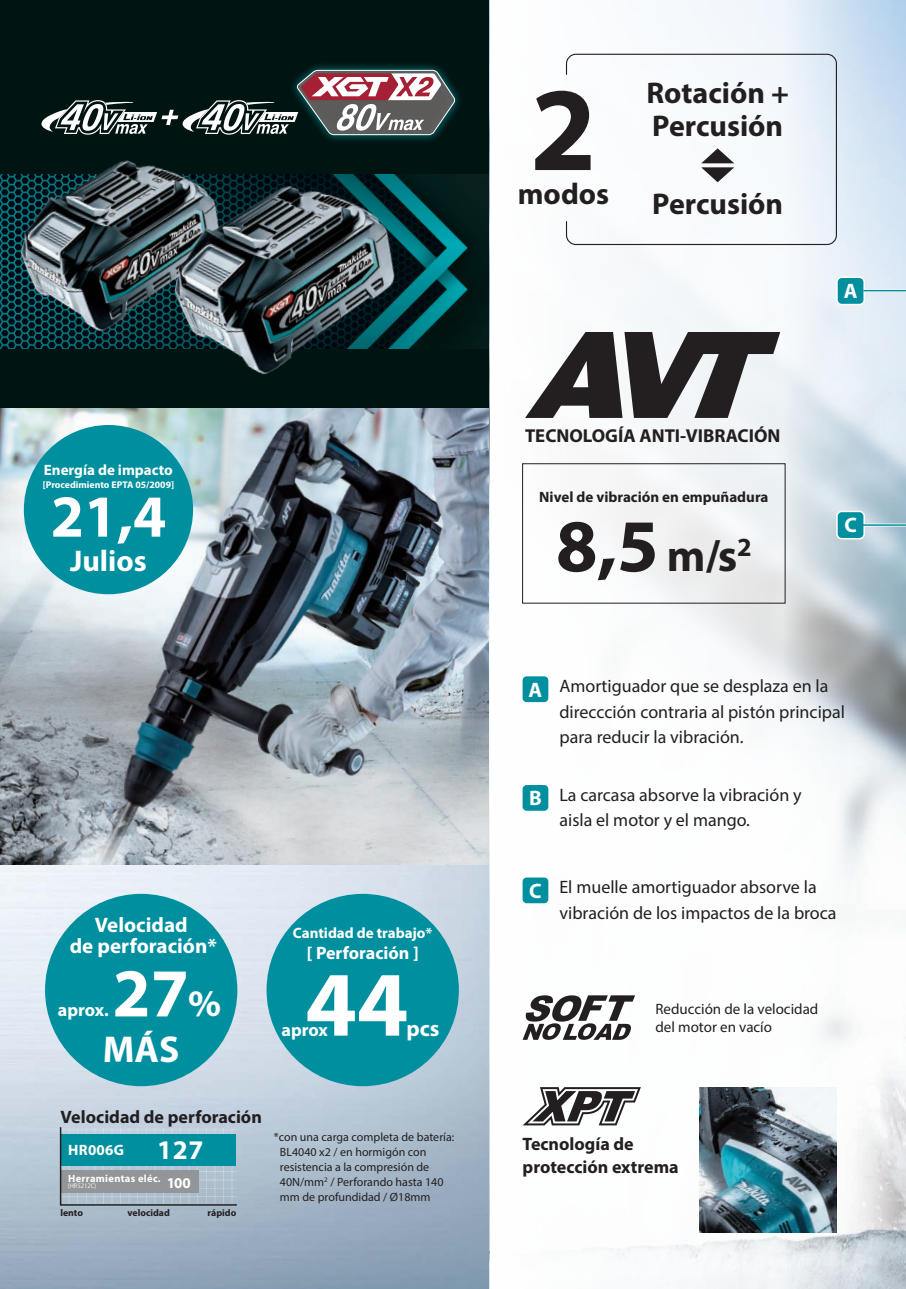
<style>
.page{position:relative;width:906px;height:1289px;background:#fff}
.page>*{position:absolute;margin:0;border:0;box-sizing:border-box;transform-origin:0 0}
.t1{font:700 120px "Myriad Pro";color:#231f20}
.t2{font:700 92.85px "Myriad Pro";color:#fff}
.t3{font:700 75px "Myriad Pro";color:#231f20}
.t4{font:700 69px "Myriad Pro";color:#fff}
.t5{font:700 60px "Myriad Pro";color:#fff}
.t6{font:700 37.5px "Myriad Pro";color:#fff}
.t7{font:700 30px/33px "Myriad Pro";color:#231f20}
.t8{font:700 30px "Myriad Pro";color:#fff}
.t9{font:700 22.2px "Myriad Pro";color:#fff}
.t10{font:700 21px/20.5px "Myriad Pro";color:#fff;text-align:center}
.t11{font:700 18.75px "Myriad Pro";color:#231f20}
.t12{font:18px/25.5px "Myriad Pro";color:#231f20}
.t13{font:700 18px/22.5px "Myriad Pro";color:#231f20}
.t14{font:700 18px "Myriad Pro";color:#fff}
.t15{font:700 15px "Myriad Pro";color:#fff}
.t16{font:15px/18px "Myriad Pro";color:#231f20}
.t17{font:700 15px "Myriad Pro";color:#231f20}
.t18{font:12px/15px "Myriad Pro";color:#231f20}
.t19{font:700 10.5px "Myriad Pro";letter-spacing:.03em;color:#fff}
.t20{font:700 9.75px "Myriad Pro";color:#fff}
.t21{font:700 9.75px "Myriad Pro";color:#231f20}
.t22{font:6px "Koz Go Pro";color:#fff}
.s1{font-size:37.5px}
.s2{font-size:27px}
.s3{font-size:45px}
</style>
<div class="page">
<img style="left:0;top:864px;width:488px;height:424px">
<div style="left:0;top:0;width:488px;height:472px;background:#001411"></div>
<img style="left:432px;top:174px;width:56px;height:173px">
<svg style="left:522px;top:0;width:384px;height:1288px"></svg>
<img style="left:0;top:408px;width:488px;height:456px">
<img style="left:307px;top:64px;width:153px;height:76px">
<svg style="left:67px;top:70px;width:389px;height:65px"></svg>
<img style="left:699px;top:1087px;width:137px;height:145px">
<img style="left:0;top:109px;width:258px;height:240px">
<img style="left:133px;top:132px;width:299px;height:299px">
<div style="left:836px;top:276px;width:29px;height:29px;border:3px solid #fff;border-radius:4px"></div>
<div style="left:836px;top:510px;width:29px;height:29px;border:3px solid #fff;border-radius:4px"></div>
<svg style="left:522px;top:995px;width:113px;height:44px"></svg>
<svg style="left:522px;top:1087px;width:119px;height:38px"></svg>
<svg style="left:59px;top:1125px;width:179px;height:81px;background:#64a1ad"></svg>
<div style="left:522px;top:877px;width:26px;height:26px;background:#008f9e;border-radius:4px"></div>
<div style="left:522px;top:676px;width:26px;height:26px;background:#008f9e;border-radius:4px"></div>
<div style="left:522px;top:785px;width:26px;height:25px;background:#008f9e;border-radius:4px"></div>
<svg style="left:859px;top:492px;width:47px;height:36px;background:#a7c4d1"></svg>
<svg style="left:860px;top:288px;width:46px;height:26px"></svg>
<div style="left:24px;top:425px;width:169px;height:169px;background:#008f9e;border-radius:50%"></div>
<div style="left:45px;top:893px;width:192px;height:193px;background:#008f9e;border-radius:50%"></div>
<div style="left:266px;top:893px;width:193px;height:193px;background:#008f9e;border-radius:50%"></div>
<svg style="left:701px;top:148px;width:33px;height:34px"></svg>
<div style="left:566px;top:54px;width:271px;height:191px;border:1px solid #231f20;border-radius:9px"></div>
<svg style="left:525px;top:332px;width:255px;height:86px"></svg>
<div style="left:522px;top:463px;width:263px;height:140px;border:1px solid #231f20"></div>
<div style="left:837px;top:512px;width:26px;height:26px;background:#008f9e;border-radius:4px"></div>
<div style="left:837px;top:278px;width:26px;height:26px;background:#008f9e;border-radius:4px"></div>
<p class="t15" style="left:44px;top:460px;width:131px">Energía de impacto</p>
<p class="t20" style="left:43px;top:479px;width:133px">[Procedimiento EPTA 05/2009]</p>
<h3 class="t5" style="left:51px;top:477px;width:117px">21,4</h3>
<h3 class="t8" style="left:70px;top:541px;width:78px">Julios</h3>
<p class="t10" style="left:70px;top:914px;width:149px">Velocidad<br>de perforación*</p>
<h3 class="t4" style="left:112px;top:948px;width:110px">27<span class="s1">%</span></h3>
<h3 class="t6" style="left:103px;top:1025px;width:78px">MÁS</h3>
<p class="t14" style="left:58px;top:998px;width:52px">aprox.</p>
<p class="t15" style="left:293px;top:923px;width:141px">Cantidad de trabajo*</p>
<p class="t14" style="left:307px;top:940px;width:113px">[ Perforación ]</p>
<h2 class="t2" style="left:305px;top:943px;width:105px">44</h2>
<p class="t9" style="left:406px;top:1014px;width:35px">pcs</p>
<p class="t14" style="left:281px;top:1017px;width:48px">aprox</p>
<p class="t13" style="left:61px;top:1104px;width:203px">Velocidad de perforación</p>
<p class="t15" style="left:68px;top:1139px;width:137px">HR006G <span class="s2">127</span></p>
<p class="t19" style="left:68px;top:1171px;width:94px">Herramientas eléc.</p>
<p class="t15" style="left:167px;top:1172px;width:26px">100</p>
<p class="t22" style="left:68px;top:1182px;width:30px">(HR5212C)</p>
<p class="t21" style="left:60px;top:1206px;width:24px">lento</p>
<p class="t21" style="left:128px;top:1206px;width:44px">velocidad</p>
<p class="t21" style="left:208px;top:1206px;width:30px">rápido</p>
<p class="t18" style="left:280px;top:1129px;width:176px;text-indent:-6px">*con una carga completa de batería:<br>BL4040 x2 / en hormigón con resistencia a la compresión de<br>40N/mm<sup>2</sup> / Perforando hasta 140 mm de profundidad / Ø18mm</p>
<h1 class="t1" style="left:530px;top:51px;width:68px">2</h1>
<h3 class="t7" style="left:518px;top:176px;width:93px">modos</h3>
<h3 class="t7" style="left:646px;top:76px;width:144px">Rotación +<br>Percusión</h3>
<h3 class="t7" style="left:652px;top:187px;width:132px">Percusión</h3>
<p class="t11" style="left:525px;top:423px;width:257px">TECNOLOGÍA ANTI-VIBRACIÓN</p>
<p class="t17" style="left:539px;top:487px;width:231px">Nivel de vibración en empuñadura</p>
<h3 class="t3" style="left:556px;top:497px;width:197px">8,5 <span class="s3">m/s</span><sup>2</sup></h3>
<p class="t10" style="left:843px;top:280px;width:15px">A</p>
<p class="t10" style="left:844px;top:514px;width:14px">C</p>
<p class="t10" style="left:528px;top:678px;width:15px">A</p>
<p class="t10" style="left:529px;top:787px;width:14px">B</p>
<p class="t12" style="left:559px;top:673px;width:287px">Amortiguador que se desplaza en la direccción contraria al pistón principal para reducir la vibración.</p>
<p class="t12" style="left:559px;top:781px;width:244px">La carcasa absorve la vibración y aisla el motor y el mango.</p>
<p class="t10" style="left:529px;top:879px;width:14px">C</p>
<p class="t12" style="left:559px;top:874px;width:279px">El muelle amortiguador absorve la vibración de los impactos de la broca</p>
<p class="t16" style="left:655px;top:999px;width:164px">Reducción de la velocidad del motor en vacío</p>
<p class="t13" style="left:522px;top:1132px;width:158px">Tecnología de protección extrema</p>
</div>
